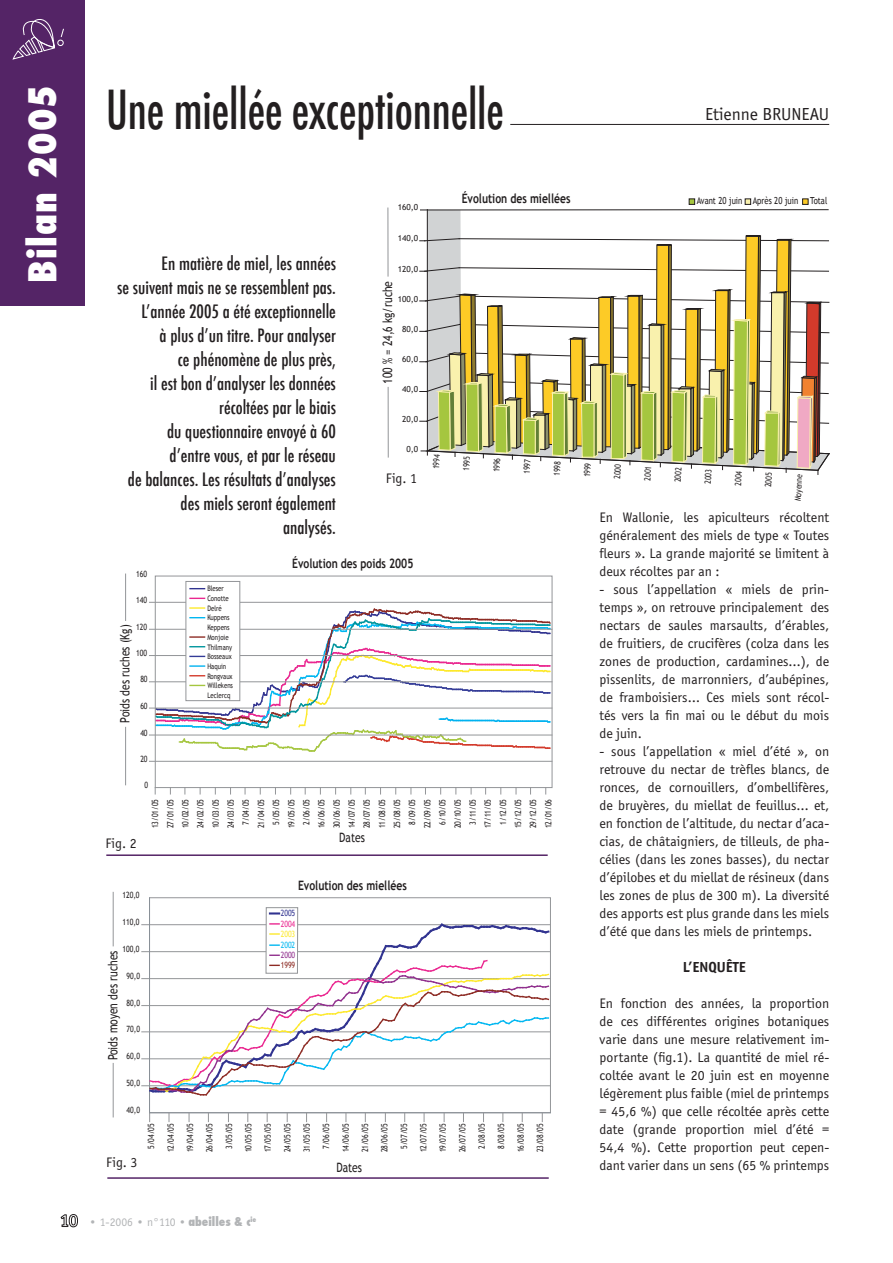
<style>
.page{position:relative;width:893px;height:1263px;background:#fff}
.page>*{position:absolute;margin:0;border:0;box-sizing:border-box;transform-origin:0 0}
.t1{font:500 condensed 52.5px "Futura";letter-spacing:-.005em;color:#231f20;scale:.9 1}
.t2{font:800 condensed 37.5px "Futura";letter-spacing:.03em;color:#fff}
.t3{font:500 condensed 18px/24px "Futura";color:#231f20;text-align:right}
.t4{font:18px "Officina Sans";color:#231f20}
.t5{font:700 15px "Officina Sans";color:#231f20}
.t6{font:14.25px/18px "Officina Sans";color:#231f20;text-align:justify}
.t7{font:12.9px "Trebuchet MS";color:#231f20;scale:.8 1}
.t8{font:700 12.9px "Trebuchet MS";color:#231f20;scale:.8 1}
.t9{font:12px "Officina Sans";color:#b2b4b6}
.t10{font:9.75px "Trebuchet MS";color:#231f20;scale:.8 1}
.t11{font:8.7px/15.1px "Trebuchet MS";color:#231f20;text-align:center;scale:.8 1}
.t12{font:8.7px/10.4px "Trebuchet MS";color:#313390;text-align:justify;scale:.8 1}
.t13{font:8.25px "Trebuchet MS";color:#231f20}
.t14{font:7.5px/9.8px "Trebuchet MS";color:#231f20;scale:.8 1}
.s1{color:#ea2790}
.s2{color:#fde92b}
.s3{color:#00b7f1}
.s4{color:#902f8d}
.s5{color:#8d2b24}
.s6{font-family:"Futura";font-weight:800;font-stretch:condensed}
</style>
<div class="page">
<svg style="left:61px;top:1214px;width:17px;height:13px"></svg>
<div style="left:0;top:0;width:85px;height:306px;background:#542466"></div>
<hr style="left:510px;top:124px;width:319px;height:1px;background:#231f20">
<svg style="left:12px;top:19px;width:52px;height:41px"></svg>
<svg style="left:419px;top:199px;width:410px;height:276px"></svg>
<svg style="left:388px;top:387px;width:1px;height:71px"></svg>
<svg style="left:387px;top:207px;width:2px;height:70px"></svg>
<div style="left:155px;top:576px;width:397px;height:212px;border:1px solid #939598"></div>
<svg style="left:125px;top:726px;width:1px;height:60px"></svg>
<svg style="left:125px;top:573px;width:1px;height:48px"></svg>
<svg style="left:149px;top:761px;width:403px;height:1px"></svg>
<div style="left:186px;top:581px;width:54px;height:120px;border:1px solid #939598"></div>
<svg style="left:189px;top:588px;width:17px;height:2px"></svg>
<svg style="left:149px;top:597px;width:403px;height:155px"></svg>
<svg style="left:244px;top:787px;width:2px;height:7px"></svg>
<svg style="left:515px;top:787px;width:2px;height:7px"></svg>
<hr style="left:106px;top:854px;width:442px;height:2px;background:#542466">
<svg style="left:141px;top:897px;width:410px;height:225px"></svg>
<svg style="left:113px;top:1063px;width:1px;height:55px"></svg>
<svg style="left:113px;top:891px;width:1px;height:56px"></svg>
<hr style="left:107px;top:1177px;width:442px;height:2px;background:#542466">
<p class="t2" style="left:17px;top:283px;width:199px;rotate:-90deg">Bilan 2005</p>
<p class="t1" style="left:106px;top:76px;width:443px">Une miellée exceptionnelle</p>
<p class="t4" style="left:705px;top:104px;width:126px">Etienne BRUNEAU</p>
<p class="t13" style="left:398px;top:203px;width:22px">160,0</p>
<p class="t13" style="left:398px;top:234px;width:22px">140,0</p>
<p class="t8" style="left:462px;top:190px;width:137px">Évolution des miellées</p>
<p class="t10" style="left:697px;top:195px;width:165px">Avant 20 juin Après 20 juin Total</p>
<p class="t3" style="left:117px;top:251px;width:220px">En matière de miel, les années<br>se suivent mais ne se ressemblent pas.<br>Lʼannée 2005 a été exceptionnelle<br>à plus dʼun titre. Pour analyser<br>ce phénomène de plus près,<br>il est bon dʼanalyser les données récoltées par le biais<br>du questionnaire envoyé à 60<br>dʼentre vous, et par le réseau<br>de balances. Les résultats dʼanalyses des miels seront également<br>analysés.</p>
<p class="t13" style="left:398px;top:264px;width:22px">120,0</p>
<p class="t7" style="left:380px;top:383px;width:130px;rotate:-90deg">100 % = 24,6 kg/ruche</p>
<p class="t13" style="left:398px;top:294px;width:22px">100,0</p>
<p class="t13" style="left:402px;top:324px;width:18px">80,0</p>
<p class="t13" style="left:402px;top:355px;width:18px">60,0</p>
<p class="t13" style="left:402px;top:384px;width:18px">40,0</p>
<p class="t13" style="left:402px;top:414px;width:18px">20,0</p>
<p class="t13" style="left:406px;top:444px;width:13px">0,0</p>
<p class="t11" style="left:429px;top:469px;width:20px;rotate:-87deg">1994</p>
<p class="t11" style="left:459px;top:470px;width:20px;rotate:-87deg">1995</p>
<p class="t11" style="left:489px;top:472px;width:20px;rotate:-87deg">1996</p>
<p class="t11" style="left:519px;top:473px;width:20px;rotate:-87deg">1997</p>
<p class="t11" style="left:549px;top:475px;width:20px;rotate:-87deg">1998</p>
<p class="t11" style="left:580px;top:477px;width:20px;rotate:-87deg">1999</p>
<p class="t11" style="left:610px;top:478px;width:20px;rotate:-87deg">2000</p>
<p class="t11" style="left:640px;top:480px;width:20px;rotate:-87deg">2001</p>
<p class="t11" style="left:670px;top:482px;width:20px;rotate:-87deg">2002</p>
<p class="t11" style="left:700px;top:483px;width:20px;rotate:-87deg">2003</p>
<p class="t11" style="left:731px;top:485px;width:20px;rotate:-87deg">2004</p>
<p class="t11" style="left:761px;top:487px;width:20px;rotate:-87deg">2005</p>
<p class="t11" style="left:790px;top:501px;width:35px;rotate:-87deg">Moyenne</p>
<p class="t6" style="left:386px;top:470px;width:33px">Fig. 1</p>
<p class="t6" style="left:600px;top:508px;width:231px">En Wallonie, les apiculteurs récoltent généralement des miels de type « Toutes fleurs ». La grande majorité se limitent à deux récoltes par an :</p>
<p class="t6" style="left:600px;top:580px;width:231px">- sous l’appellation « miels de prin&shy;temps », on retrouve principalement des nectars de saules marsaults, d’érables, de fruitiers, de crucifères (colza dans les zones de production, cardamines…), de pissenlits, de marronniers, d’aubépines, de framboisiers… Ces miels sont récol&shy;tés vers la fin mai ou le début du mois de juin.</p>
<p class="t6" style="left:600px;top:742px;width:231px">- sous l’appellation « miel d’été », on retrouve du nectar de trèfles blancs, de ronces, de cornouillers, d’ombellifères, de bruyères, du miellat de feuillus… et, en fonction de l’altitude, du nectar d’aca&shy;cias, de châtaigniers, de tilleuls, de pha&shy;célies (dans les zones basses), du nectar d’épilobes et du miellat de résineux (dans les zones de plus de 300 m). La diversité des apports est plus grande dans les miels d’été que dans les miels de printemps.</p>
<p class="t5" style="left:683px;top:958px;width:64px">L’ENQUÊTE</p>
<p class="t6" style="left:600px;top:994px;width:231px">En fonction des années, la proportion de ces différentes origines botaniques varie dans une mesure relativement im&shy;portante (fig.1). La quantité de miel ré&shy;coltée avant le 20 juin est en moyenne légèrement plus faible (miel de printemps = 45,6 %) que celle récoltée après cette date (grande proportion miel d’été = 54,4 %). Cette proportion peut cepen&shy;dant varier dans un sens (65 % printemps</p>
<p class="t8" style="left:292px;top:555px;width:153px">Évolution des poids 2005</p>
<p class="t11" style="left:136px;top:566px;width:15px">160</p>
<p class="t14" style="left:207px;top:584px;width:34px">Bleser<br>Conotte<br>Delré<br>Kuppens<br>Keppens<br>Monjoie<br>Thilmany<br>Bosseaux<br>Haquin<br>Rongvaux<br>Willekens<br>Leclercq</p>
<p class="t11" style="left:136px;top:592px;width:15px">140</p>
<p class="t11" style="left:136px;top:619px;width:15px">120</p>
<p class="t7" style="left:117px;top:722px;width:124px;rotate:-90deg">Poids des ruches (Kg)</p>
<p class="t11" style="left:136px;top:646px;width:15px">100</p>
<p class="t11" style="left:140px;top:672px;width:11px">80</p>
<p class="t11" style="left:140px;top:698px;width:11px">60</p>
<p class="t11" style="left:140px;top:725px;width:11px">40</p>
<p class="t11" style="left:140px;top:751px;width:11px">20</p>
<p class="t11" style="left:145px;top:778px;width:6px">0</p>
<p class="t11" style="left:148px;top:828px;width:38px;rotate:-90deg">13/01/05<br>27/01/05<br>10/02/05<br>24/02/05<br>10/03/05<br>24/03/05<br>7/04/05<br>21/04/05<br>5/05/05<br>19/05/05<br>2/06/05<br>16/06/05<br>30/06/05<br>14/07/05<br>28/07/05<br>11/08/05<br>25/08/05<br>8/09/05<br>22/09/05<br>6/10/05<br>20/10/05<br>3/11/05<br>17/11/05<br>1/12/05<br>15/12/05<br>29/12/05<br>12/01/06</p>
<p class="t7" style="left:339px;top:830px;width:34px">Dates</p>
<p class="t6" style="left:105px;top:834px;width:33px">Fig. 2</p>
<p class="t8" style="left:298px;top:877px;width:137px">Evolution des miellées</p>
<p class="t11" style="left:122px;top:888px;width:23px">120,0</p>
<p class="t12" style="left:281px;top:908px;width:20px">2005<br><span class="s1">2004<br></span><span class="s2">2003<br></span><span class="s3">2002<br></span><span class="s4">2000<br></span><span class="s5">1999</span></p>
<p class="t11" style="left:122px;top:915px;width:23px">110,0</p>
<p class="t11" style="left:122px;top:942px;width:23px">100,0</p>
<p class="t7" style="left:105px;top:1060px;width:139px;rotate:-90deg">Poids moyen des ruches</p>
<p class="t11" style="left:127px;top:969px;width:18px">90,0</p>
<p class="t11" style="left:127px;top:996px;width:18px">80,0</p>
<p class="t11" style="left:127px;top:1022px;width:18px">70,0</p>
<p class="t11" style="left:127px;top:1049px;width:18px">60,0</p>
<p class="t11" style="left:127px;top:1076px;width:18px">50,0</p>
<p class="t11" style="left:127px;top:1103px;width:18px">40,0</p>
<p class="t11" style="left:144px;top:1149px;width:33px;rotate:-90deg">5/04/05</p>
<p class="t11" style="left:163px;top:1152px;width:38px;rotate:-90deg">12/04/05</p>
<p class="t11" style="left:183px;top:1152px;width:38px;rotate:-90deg">19/04/05</p>
<p class="t11" style="left:202px;top:1152px;width:38px;rotate:-90deg">26/04/05</p>
<p class="t11" style="left:222px;top:1149px;width:33px;rotate:-90deg">3/05/05</p>
<p class="t11" style="left:241px;top:1152px;width:38px;rotate:-90deg">10/05/05</p>
<p class="t11" style="left:260px;top:1152px;width:38px;rotate:-90deg">17/05/05</p>
<p class="t11" style="left:280px;top:1152px;width:38px;rotate:-90deg">24/05/05</p>
<p class="t11" style="left:299px;top:1152px;width:38px;rotate:-90deg">31/05/05</p>
<p class="t11" style="left:319px;top:1149px;width:33px;rotate:-90deg">7/06/05</p>
<p class="t11" style="left:338px;top:1152px;width:38px;rotate:-90deg">14/06/05</p>
<p class="t11" style="left:358px;top:1152px;width:38px;rotate:-90deg">21/06/05</p>
<p class="t11" style="left:377px;top:1152px;width:38px;rotate:-90deg">28/06/05</p>
<p class="t11" style="left:396px;top:1149px;width:33px;rotate:-90deg">5/07/05</p>
<p class="t11" style="left:416px;top:1152px;width:38px;rotate:-90deg">12/07/05</p>
<p class="t11" style="left:435px;top:1152px;width:38px;rotate:-90deg">19/07/05</p>
<p class="t11" style="left:455px;top:1152px;width:38px;rotate:-90deg">26/07/05</p>
<p class="t11" style="left:474px;top:1149px;width:33px;rotate:-90deg">2/08/05</p>
<p class="t11" style="left:494px;top:1149px;width:33px;rotate:-90deg">8/08/05</p>
<p class="t11" style="left:513px;top:1152px;width:38px;rotate:-90deg">16/08/05</p>
<p class="t11" style="left:533px;top:1152px;width:38px;rotate:-90deg">23/08/05</p>
<p class="t6" style="left:106px;top:1154px;width:33px">Fig. 3</p>
<p class="t7" style="left:336px;top:1159px;width:34px">Dates</p>
<p class="t9" style="left:89px;top:1215px;width:169px">• 1-2006 • n°110 • <span class="s6">abeilles &amp; c</span><sup>ie</sup></p>
</div>
